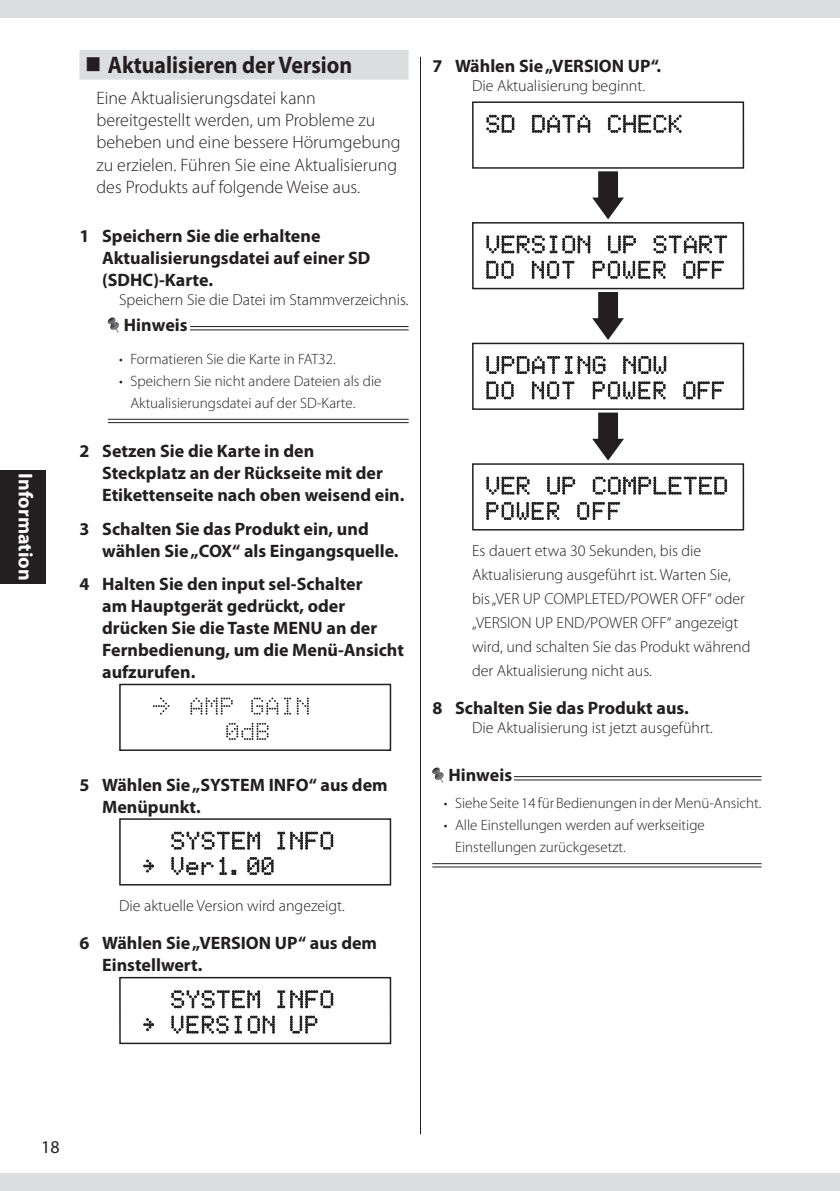
<style>
.page{position:relative;width:840px;height:1191px;background:#fff}
.page>*{position:absolute;margin:0;border:0;box-sizing:border-box;transform-origin:0 0}
.t1{font:700 24px "Myriad Pro";color:#231f20;scale:.91 1}
.t2{font:700 20px "Myriad Pro";color:#fff}
.t3{font:700 18px/22px "Myriad Pro";color:#231f20}
.t4{font:300 18px/22px "Myriad Pro";color:#231f20}
.t5{font:18px "Myriad Pro";color:#231f20}
.t6{font:300 16px/24px "Myriad Pro";color:#231f20}
.t7{font:300 15px/22px "Myriad Pro";color:#231f20}
</style>
<div class="page">
<div style="left:0;top:0;width:839px;height:17px;background:#dcdddf"></div>
<div style="left:0;top:1174px;width:839px;height:17px;background:#dcdddf"></div>
<div style="left:0;top:470px;width:45px;height:113px;background:#231f20"></div>
<svg style="left:839px;top:0;width:1px;height:17px"></svg>
<svg style="left:839px;top:1174px;width:1px;height:17px"></svg>
<div style="left:79px;top:50px;width:329px;height:30px;background:#dcdddf"></div>
<hr style="left:164px;top:326px;width:244px;height:1px;background:#231f20">
<hr style="left:164px;top:329px;width:244px;height:1px;background:#231f20">
<hr style="left:108px;top:419px;width:300px;height:1px;background:#231f20">
<hr style="left:108px;top:422px;width:300px;height:1px;background:#231f20">
<div style="left:108px;top:313px;width:81px;height:23px;background:#fff"></div>
<svg style="left:108px;top:317px;width:11px;height:16px"></svg>
<div style="left:119px;top:683px;width:272px;height:68px;border:2px solid #231f20"></div>
<svg style="left:153px;top:697px;width:16px;height:17px"></svg>
<svg style="left:190px;top:697px;width:43px;height:17px"></svg>
<svg style="left:251px;top:697px;width:27px;height:17px"></svg>
<svg style="left:284px;top:697px;width:24px;height:17px"></svg>
<svg style="left:226px;top:723px;width:42px;height:17px"></svg>
<div style="left:119px;top:818px;width:272px;height:67px;border:2px solid #231f20"></div>
<svg style="left:143px;top:859px;width:11px;height:13px"></svg>
<svg style="left:171px;top:831px;width:89px;height:18px"></svg>
<svg style="left:277px;top:831px;width:56px;height:18px"></svg>
<svg style="left:171px;top:857px;width:42px;height:18px"></svg>
<svg style="left:219px;top:857px;width:17px;height:18px"></svg>
<svg style="left:247px;top:857px;width:26px;height:18px"></svg>
<div style="left:119px;top:977px;width:272px;height:67px;border:2px solid #231f20"></div>
<svg style="left:143px;top:1018px;width:11px;height:13px"></svg>
<svg style="left:171px;top:990px;width:89px;height:18px"></svg>
<svg style="left:277px;top:990px;width:56px;height:18px"></svg>
<svg style="left:171px;top:1015px;width:57px;height:18px"></svg>
<svg style="left:234px;top:1015px;width:8px;height:18px"></svg>
<svg style="left:248px;top:1015px;width:26px;height:18px"></svg>
<svg style="left:290px;top:1015px;width:27px;height:18px"></svg>
<hr style="left:489px;top:776px;width:272px;height:1px;background:#231f20">
<hr style="left:489px;top:779px;width:272px;height:1px;background:#231f20">
<hr style="left:432px;top:863px;width:329px;height:1px;background:#231f20">
<hr style="left:432px;top:866px;width:329px;height:1px;background:#231f20">
<div style="left:472px;top:101px;width:271px;height:68px;border:2px solid #231f20"></div>
<svg style="left:486px;top:115px;width:28px;height:18px"></svg>
<svg style="left:607px;top:115px;width:74px;height:18px"></svg>
<svg style="left:531px;top:115px;width:59px;height:18px"></svg>
<div style="left:472px;top:222px;width:271px;height:67px;border:2px solid #231f20"></div>
<svg style="left:486px;top:235px;width:104px;height:18px"></svg>
<svg style="left:607px;top:235px;width:28px;height:18px"></svg>
<svg style="left:653px;top:235px;width:73px;height:18px"></svg>
<svg style="left:486px;top:261px;width:27px;height:18px"></svg>
<svg style="left:531px;top:261px;width:43px;height:18px"></svg>
<svg style="left:592px;top:261px;width:73px;height:18px"></svg>
<svg style="left:683px;top:261px;width:40px;height:18px"></svg>
<div style="left:472px;top:343px;width:271px;height:67px;border:2px solid #231f20"></div>
<svg style="left:486px;top:356px;width:119px;height:18px"></svg>
<svg style="left:623px;top:356px;width:43px;height:18px"></svg>
<svg style="left:486px;top:381px;width:27px;height:18px"></svg>
<svg style="left:531px;top:381px;width:43px;height:18px"></svg>
<svg style="left:592px;top:381px;width:73px;height:18px"></svg>
<svg style="left:683px;top:381px;width:40px;height:18px"></svg>
<div style="left:472px;top:463px;width:271px;height:67px;border:2px solid #231f20"></div>
<svg style="left:486px;top:477px;width:43px;height:17px"></svg>
<svg style="left:547px;top:477px;width:27px;height:17px"></svg>
<svg style="left:592px;top:477px;width:134px;height:17px"></svg>
<svg style="left:486px;top:502px;width:73px;height:18px"></svg>
<svg style="left:577px;top:502px;width:42px;height:18px"></svg>
<svg style="left:592px;top:171px;width:31px;height:48px"></svg>
<svg style="left:592px;top:292px;width:31px;height:48px"></svg>
<svg style="left:592px;top:412px;width:31px;height:48px"></svg>
<div style="left:432px;top:763px;width:81px;height:23px;background:#fff"></div>
<svg style="left:432px;top:767px;width:12px;height:16px"></svg>
<hr style="left:420px;top:57px;width:1px;height:1077px;background:#231f20">
<p class="t2" style="left:37px;top:473px;width:108px;rotate:90deg">Information</p>
<h1 class="t1" style="left:108px;top:51px;width:270px">Aktualisieren der Version</h1>
<p class="t4" style="left:96px;top:88px;width:305px">Eine Aktualisierungsdatei kann bereitgestellt werden, um Probleme zu beheben und eine bessere Hörumgebung zu erzielen. Führen Sie eine Aktualisierung des Produkts auf folgende Weise aus.</p>
<p class="t3" style="left:102px;top:225px;width:270px;text-indent:-23px">1 Speichern Sie die erhaltene<br>Aktualisierungsdatei auf einer SD (SDHC)-Karte.</p>
<p class="t6" style="left:119px;top:288px;width:291px">Speichern Sie die Datei im Stammverzeichnis.</p>
<p class="t3" style="left:124px;top:314px;width:65px">Hinweis</p>
<p class="t7" style="left:119px;top:348px;width:218px">• Formatieren Sie die Karte in FAT32.</p>
<p class="t7" style="left:130px;top:370px;width:252px;text-indent:-11px">• Speichern Sie nicht andere Dateien als die<br>Aktualisierungsdatei auf der SD-Karte.</p>
<p class="t3" style="left:102px;top:440px;width:304px;text-indent:-23px">2 Setzen Sie die Karte in den<br>Steckplatz an der Rückseite mit der<br>Etikettenseite nach oben weisend ein.</p>
<p class="t3" style="left:102px;top:518px;width:298px;text-indent:-23px">3 Schalten Sie das Produkt ein, und wählen Sie „COX“ als Eingangsquelle.</p>
<p class="t3" style="left:102px;top:573px;width:303px;text-indent:-23px">4 Halten Sie den input sel-Schalter<br>am Hauptgerät gedrückt, oder drücken Sie die Taste MENU an der<br>Fernbedienung, um die Menü-Ansicht aufzurufen.</p>
<p class="t3" style="left:102px;top:774px;width:287px;text-indent:-23px">5 Wählen Sie „SYSTEM INFO“ aus dem<br>Menüpunkt.</p>
<p class="t6" style="left:119px;top:894px;width:227px">Die aktuelle Version wird angezeigt.</p>
<p class="t3" style="left:102px;top:932px;width:276px;text-indent:-23px">6 Wählen Sie „VERSION UP“ aus dem<br>Einstellwert.</p>
<p class="t3" style="left:432px;top:55px;width:230px">7 Wählen Sie „VERSION UP“.</p>
<p class="t6" style="left:472px;top:74px;width:174px">Die Aktualisierung beginnt.</p>
<p class="t6" style="left:472px;top:539px;width:280px">Es dauert etwa 30 Sekunden, bis die Aktualisierung ausgeführt ist. Warten Sie, bis „VER UP COMPLETED/POWER OFF“ oder „VERSION UP END/POWER OFF“ angezeigt wird, und schalten Sie das Produkt während der Aktualisierung nicht aus.</p>
<p class="t3" style="left:432px;top:697px;width:258px">8 Schalten Sie das Produkt aus.</p>
<p class="t6" style="left:472px;top:716px;width:242px">Die Aktualisierung ist jetzt ausgeführt.</p>
<p class="t3" style="left:448px;top:764px;width:65px">Hinweis</p>
<p class="t7" style="left:443px;top:792px;width:319px">• Siehe Seite 14 für Bedienungen in der Menü-Ansicht.</p>
<p class="t7" style="left:455px;top:814px;width:251px;text-indent:-11px">• Alle Einstellungen werden auf werkseitige<br>Einstellungen zurückgesetzt.</p>
<p class="t5" style="left:41px;top:1137px;width:20px">18</p>
</div>
